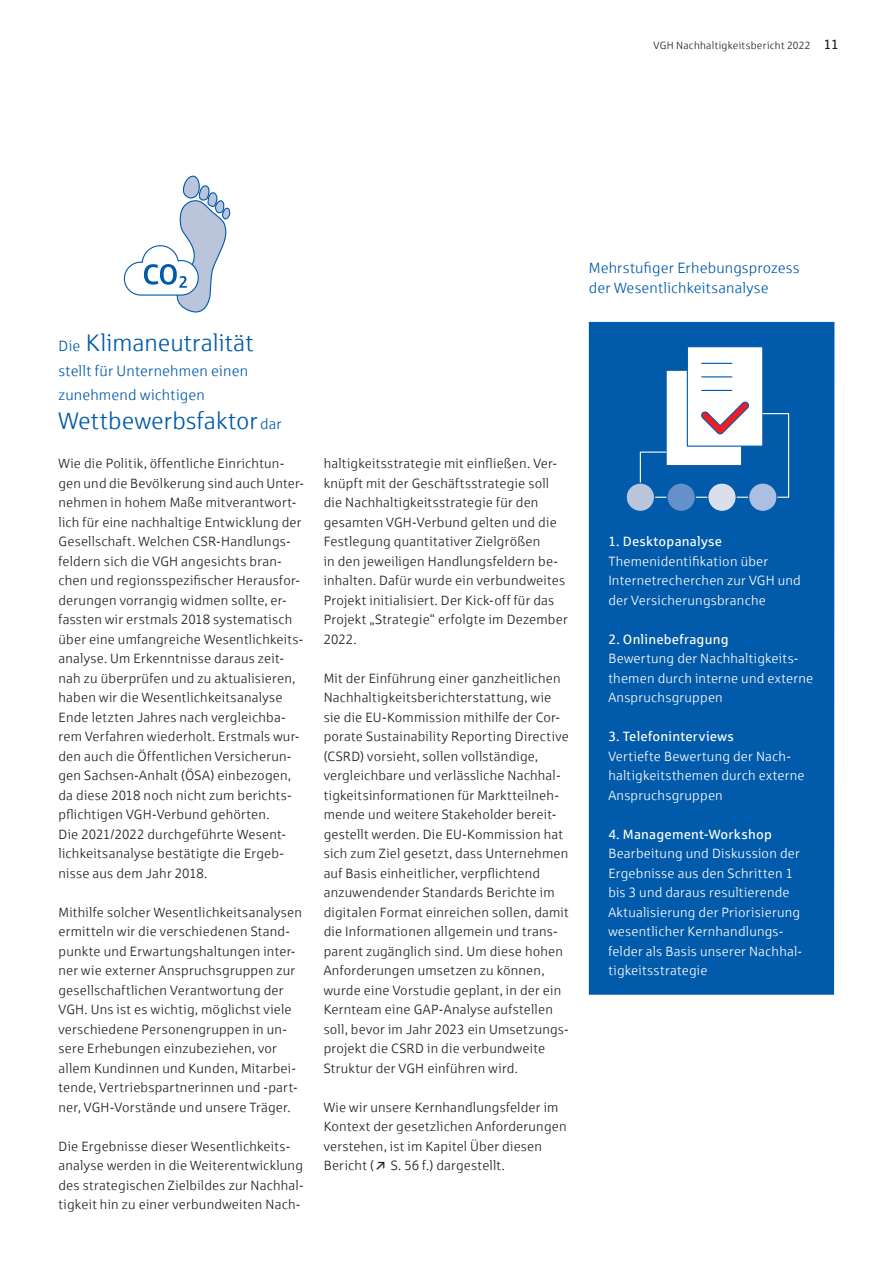
<style>
.page{position:relative;width:893px;height:1263px;background:#fff}
.page>*{position:absolute;margin:0;border:0;box-sizing:border-box;transform-origin:0 0}
.copy{font:24px "Sparkasse Lt";letter-spacing:.005em;color:#015aaa}
.subline{font:15px/19.5px "Sparkasse Lt";letter-spacing:.01em;color:#015aaa}
.copy-2{font:15px/24.3px "Sparkasse Lt";letter-spacing:.01em;color:#015aaa}
.copy-3{font:13.5px/19.5px "Sparkasse Lt";letter-spacing:.015em;color:#231f20}
.copy-4{font:13.5px/19.5px "Sparkasse Lt";letter-spacing:.015em;color:#fff}
.copy-5{font:13.5px "Sparkasse Rg";letter-spacing:.015em;color:#fff}
.t1{font:10.5px "Sparkasse Lt";letter-spacing:.025em;color:#231f20}
.s1{font-family:"Sparkasse Rg";font-size:13.5px}
.s2{font-size:15px}
</style>
<div class="page">
<div style="left:589px;top:322px;width:245px;height:673px;background:#015aaa"></div>
<svg style="left:123px;top:175px;width:108px;height:138px"></svg>
<div style="left:666px;top:370px;width:76px;height:96px;background:#fff;border:1px solid #015aaa"></div>
<div style="left:687px;top:346px;width:76px;height:101px;background:#fff;border:1px solid #015aaa"></div>
<hr style="left:702px;top:363px;width:30px;height:1px;background:#015aaa">
<hr style="left:702px;top:376px;width:30px;height:1px;background:#015aaa">
<hr style="left:702px;top:390px;width:30px;height:1px;background:#015aaa">
<svg style="left:639px;top:400px;width:151px;height:98px"></svg>
<div style="left:626px;top:483px;width:28px;height:28px;background:#bac4db;border-radius:50%"></div>
<div style="left:626px;top:482px;width:29px;height:30px;border:1px solid #015aaa;border-radius:50%"></div>
<div style="left:749px;top:483px;width:28px;height:28px;background:#acbfe2;border-radius:50%"></div>
<div style="left:748px;top:482px;width:29px;height:30px;border:1px solid #015aaa;border-radius:50%"></div>
<div style="left:708px;top:483px;width:28px;height:28px;background:#d9dfec;border-radius:50%"></div>
<div style="left:707px;top:482px;width:30px;height:30px;border:1px solid #015aaa;border-radius:50%"></div>
<div style="left:667px;top:483px;width:28px;height:28px;background:#6690ca;border-radius:50%"></div>
<div style="left:666px;top:482px;width:30px;height:30px;border:1px solid #015aaa;border-radius:50%"></div>
<p class="t1" style="left:654px;top:39px;width:187px">VGH Nachhaltigkeitsbericht 2022 <span class="s1">11</span></p>
<p class="copy" style="left:58px;top:329px;width:196px"><span class="s2">Die</span> Klimaneutralität</p>
<p class="copy-2" style="left:58px;top:358px;width:191px">stellt für Unternehmen einen zunehmend wichtigen</p>
<p class="copy" style="left:58px;top:407px;width:225px">Wettbewerbsfaktor <span class="s2">dar</span></p>
<p class="copy-3" style="left:58px;top:453px;width:247px">Wie die Politik, öffentliche Einrichtun&shy;gen und die Bevölkerung sind auch Unter&shy;nehmen in hohem Maße mitverantwort&shy;lich für eine nachhaltige Entwicklung der Gesellschaft. Welchen CSR-Handlungs&shy;feldern sich die VGH angesichts bran&shy;chen und regionsspezifischer Herausfor&shy;derungen vorrangig widmen sollte, er&shy;fassten wir erstmals 2018 systematisch über eine umfangreiche Wesentlichkeits&shy;analyse. Um Erkenntnisse daraus zeit&shy;nah zu überprüfen und zu aktualisieren, haben wir die Wesentlichkeitsanalyse Ende letzten Jahres nach vergleichba&shy;rem Verfahren wiederholt. Erstmals wur&shy;den auch die Öffentlichen Versicherun&shy;gen Sachsen-Anhalt (ÖSA) einbezogen, da diese 2018 noch nicht zum berichts&shy;pflichtigen VGH-Verbund gehörten.<br>Die 2021/2022 durchgeführte Wesent&shy;lichkeitsanalyse bestätigte die Ergeb&shy;nisse aus dem Jahr 2018.</p>
<p class="copy-3" style="left:58px;top:902px;width:245px">Mithilfe solcher Wesentlichkeitsanalysen ermitteln wir die verschiedenen Stand&shy;punkte und Erwartungshaltungen inter&shy;ner wie externer Anspruchsgruppen zur gesellschaftlichen Verantwortung der VGH. Uns ist es wichtig, möglichst viele verschiedene Personengruppen in un&shy;sere Erhebungen einzubeziehen, vor allem Kundinnen und Kunden, Mitarbei&shy;tende, Vertriebspartnerinnen und -part&shy;ner, VGH-Vorstände und unsere Träger.</p>
<p class="copy-3" style="left:58px;top:1136px;width:247px">Die Ergebnisse dieser Wesentlichkeits&shy;analyse werden in die Weiterentwicklung des strategischen Zielbildes zur Nachhal&shy;tigkeit hin zu einer verbundweiten Nach-</p>
<p class="copy-3" style="left:324px;top:453px;width:246px">haltigkeitsstrategie mit einfließen. Ver&shy;knüpft mit der Geschäftsstrategie soll die Nachhaltigkeitsstrategie für den gesamten VGH-Verbund gelten und die Festlegung quantitativer Zielgrößen<br>in den jeweiligen Handlungsfeldern be&shy;inhalten. Dafür wurde ein verbundweites Projekt initialisiert. Der Kick-off für das Projekt „Strategie“ erfolgte im Dezember 2022.</p>
<p class="copy-3" style="left:324px;top:668px;width:247px">Mit der Einführung einer ganzheitlichen Nachhaltigkeitsberichterstattung, wie sie die EU-Kommission mithilfe der Cor&shy;porate Sustainability Reporting Directive (CSRD) vorsieht, sollen vollständige, vergleichbare und verlässliche Nachhal&shy;tigkeitsinformationen für Marktteilneh&shy;mende und weitere Stakeholder bereit&shy;gestellt werden. Die EU-Kommission hat sich zum Ziel gesetzt, dass Unternehmen auf Basis einheitlicher, verpflichtend anzuwendender Standards Berichte im digitalen Format einreichen sollen, damit die Informationen allgemein und trans&shy;parent zugänglich sind. Um diese hohen Anforderungen umsetzen zu können, wurde eine Vorstudie geplant, in der ein Kernteam eine GAP-Analyse aufstellen soll, bevor im Jahr 2023 ein Umsetzungs&shy;projekt die CSRD in die verbundweite Struktur der VGH einführen wird.</p>
<p class="copy-3" style="left:324px;top:1097px;width:244px">Wie wir unsere Kernhandlungsfelder im Kontext der gesetzlichen Anforderungen verstehen, ist im Kapitel Über diesen Bericht ( S. 56 f.) dargestellt.</p>
<p class="subline" style="left:589px;top:258px;width:212px">Mehrstufiger Erhebungsprozess der Wesentlichkeitsanalyse</p>
<p class="copy-5" style="left:608px;top:533px;width:115px">1. Desktopanalyse</p>
<p class="copy-4" style="left:608px;top:551px;width:194px">Themenidentifikation über<br>Internetrecherchen zur VGH und der Versicherungsbranche</p>
<p class="copy-5" style="left:608px;top:631px;width:122px">2. Onlinebefragung</p>
<p class="copy-4" style="left:608px;top:648px;width:207px">Bewertung der Nachhaltigkeits&shy;themen durch interne und externe<br>Anspruchsgruppen</p>
<p class="copy-5" style="left:608px;top:728px;width:127px">3. Telefoninterviews</p>
<p class="copy-4" style="left:608px;top:746px;width:198px">Vertiefte Bewertung der Nach&shy;haltigkeitsthemen durch externe<br>Anspruchsgruppen</p>
<p class="copy-5" style="left:608px;top:826px;width:165px">4. Management-Workshop</p>
<p class="copy-4" style="left:608px;top:843px;width:195px">Bearbeitung und Diskussion der<br>Ergebnisse aus den Schritten 1 bis 3 und daraus resultierende<br>Aktualisierung der Priorisierung wesentlicher Kernhandlungs&shy;felder als Basis unserer Nachhal&shy;tigkeitsstrategie</p>
</div>
